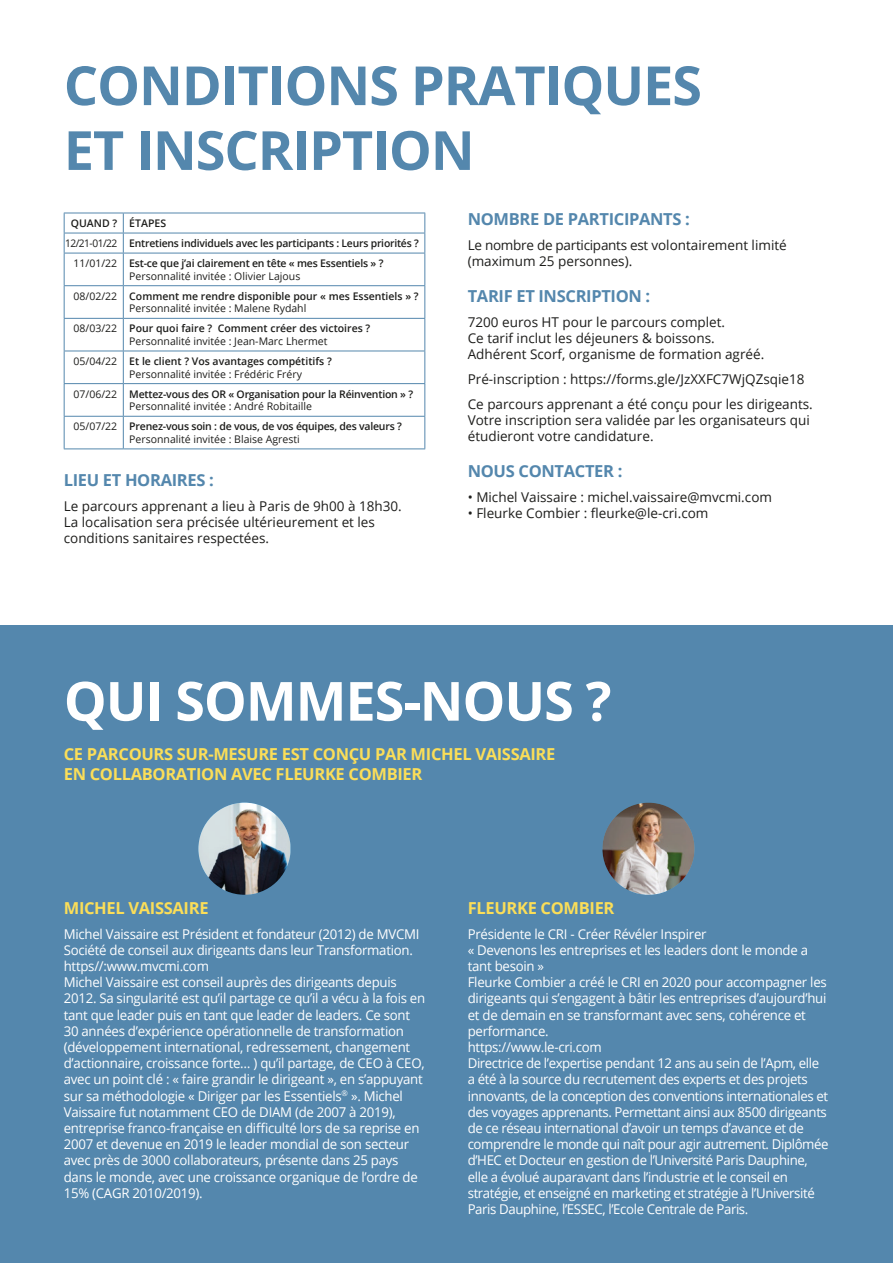
<style>
.page{position:relative;width:893px;height:1263px;background:#fff}
.page>*{position:absolute;margin:0;border:0;box-sizing:border-box;transform-origin:0 0}
.t1{font:700 54px/64.8px "Open Sans";letter-spacing:-.02em;color:#5487ad}
.t2{font:700 54px "Open Sans";letter-spacing:-.02em;color:#fff}
.t3{font:700 16.5px/19.8px "Open Sans";letter-spacing:-.02em;color:#fbde58}
.t4{font:700 16.5px "Open Sans";letter-spacing:-.02em;color:#5487ad}
.t5{font:13.5px/16.2px "Open Sans";letter-spacing:-.02em;color:#fff}
.t6{font:13.5px/16.2px "Open Sans";color:#1d1d1b}
.t7{font:600 10.5px/20.1px "Open Sans";letter-spacing:-.02em;color:#1d1d1b}
.t8{font:10.5px/20.1px "Open Sans";color:#1d1d1b}
.t9{font:600 10.5px/20.1px "Open Sans";color:#1d1d1b}
.s1{font-weight:400}
.s2{font-weight:600}
</style>
<div class="page">
<div style="left:0;top:625px;width:893px;height:638px;background:#5487ad"></div>
<img style="left:198px;top:803px;width:92px;height:92px;border-radius:45px">
<img style="left:602px;top:803px;width:92px;height:92px;border-radius:46px">
<hr style="left:64px;top:213px;width:59px;height:1px;background:#5487ad">
<hr style="left:64px;top:233px;width:59px;height:1px;background:#5487ad">
<svg style="left:64px;top:213px;width:1px;height:40px"></svg>
<hr style="left:64px;top:253px;width:59px;height:1px;background:#5487ad">
<hr style="left:64px;top:253px;width:1px;height:32px;background:#5487ad">
<hr style="left:64px;top:285px;width:59px;height:1px;background:#5487ad">
<hr style="left:64px;top:286px;width:1px;height:32px;background:#5487ad">
<hr style="left:64px;top:318px;width:59px;height:1px;background:#5487ad">
<hr style="left:64px;top:319px;width:1px;height:32px;background:#5487ad">
<hr style="left:64px;top:351px;width:59px;height:1px;background:#5487ad">
<hr style="left:64px;top:351px;width:1px;height:32px;background:#5487ad">
<hr style="left:64px;top:383px;width:59px;height:1px;background:#5487ad">
<hr style="left:64px;top:384px;width:1px;height:32px;background:#5487ad">
<hr style="left:64px;top:416px;width:59px;height:1px;background:#5487ad">
<hr style="left:64px;top:417px;width:1px;height:31px;background:#5487ad">
<hr style="left:64px;top:448px;width:59px;height:1px;background:#5487ad">
<hr style="left:123px;top:213px;width:302px;height:1px;background:#5487ad">
<hr style="left:123px;top:233px;width:302px;height:1px;background:#5487ad">
<svg style="left:123px;top:213px;width:1px;height:40px"></svg>
<svg style="left:424px;top:213px;width:1px;height:40px"></svg>
<hr style="left:123px;top:253px;width:302px;height:1px;background:#5487ad">
<hr style="left:123px;top:253px;width:1px;height:32px;background:#5487ad">
<hr style="left:424px;top:253px;width:1px;height:32px;background:#5487ad">
<hr style="left:123px;top:285px;width:302px;height:1px;background:#5487ad">
<hr style="left:123px;top:286px;width:1px;height:32px;background:#5487ad">
<hr style="left:424px;top:286px;width:1px;height:32px;background:#5487ad">
<hr style="left:123px;top:318px;width:302px;height:1px;background:#5487ad">
<hr style="left:123px;top:319px;width:1px;height:32px;background:#5487ad">
<hr style="left:424px;top:319px;width:1px;height:32px;background:#5487ad">
<hr style="left:123px;top:351px;width:302px;height:1px;background:#5487ad">
<hr style="left:123px;top:351px;width:1px;height:32px;background:#5487ad">
<hr style="left:424px;top:351px;width:1px;height:32px;background:#5487ad">
<hr style="left:123px;top:383px;width:302px;height:1px;background:#5487ad">
<hr style="left:123px;top:384px;width:1px;height:32px;background:#5487ad">
<hr style="left:424px;top:384px;width:1px;height:32px;background:#5487ad">
<hr style="left:123px;top:416px;width:302px;height:1px;background:#5487ad">
<hr style="left:123px;top:417px;width:1px;height:31px;background:#5487ad">
<hr style="left:424px;top:417px;width:1px;height:31px;background:#5487ad">
<hr style="left:123px;top:448px;width:302px;height:1px;background:#5487ad">
<h1 class="t1" style="left:64px;top:52px;width:640px">CONDITIONS PRATIQUES<br>ET INSCRIPTION</h1>
<p class="t9" style="left:71px;top:213px;width:97px">QUAND ? ÉTAPES</p>
<p class="t7" style="left:65px;top:233px;width:355px"><span class="s1">12/21-01/22</span> Entretiens individuels avec les participants : Leurs priorités ?</p>
<p class="t7" style="left:74px;top:253px;width:311px"><span class="s1">11/01/22</span> Est-ce que j’ai clairement en tête « mes Essentiels » ?</p>
<p class="t9" style="left:74px;top:266px;width:347px;text-indent:56px"><span class="s1">Personnalité invitée : Olivier Lajous<br>08/02/22</span> Comment me rendre disponible pour « mes Essentiels » ?</p>
<p class="t8" style="left:74px;top:298px;width:298px;text-indent:56px">Personnalité invitée : Malene Rydahl<br>08/03/22 <span class="s2">Pour quoi faire ? Comment créer des victoires ?</span></p>
<p class="t8" style="left:74px;top:331px;width:260px;text-indent:56px">Personnalité invitée : Jean-Marc Lhermet<br>05/04/22 <span class="s2">Et le client ? Vos avantages compétitifs ?</span></p>
<p class="t7" style="left:74px;top:364px;width:341px;text-indent:56px"><span class="s1">Personnalité invitée : Frédéric Fréry<br>07/06/22</span> Mettez-vous des OR « Organisation pour la Réinvention » ?</p>
<p class="t7" style="left:74px;top:396px;width:330px;text-indent:56px"><span class="s1">Personnalité invitée : André Robitaille<br>05/07/22</span> Prenez-vous soin : de vous, de vos équipes, des valeurs ?</p>
<p class="t8" style="left:129px;top:429px;width:172px">Personnalité invitée : Blaise Agresti</p>
<p class="t4" style="left:64px;top:468px;width:151px">LIEU ET HORAIRES :</p>
<p class="t6" style="left:64px;top:497px;width:340px">Le parcours apprenant a lieu à Paris de 9h00 à 18h30.<br>La localisation sera précisée ultérieurement et les conditions sanitaires respectées.</p>
<p class="t4" style="left:468px;top:208px;width:224px">NOMBRE DE PARTICIPANTS :</p>
<p class="t6" style="left:468px;top:237px;width:320px">Le nombre de participants est volontairement limité (maximum 25 personnes).</p>
<p class="t4" style="left:468px;top:284px;width:184px">TARIF ET INSCRIPTION :</p>
<p class="t6" style="left:468px;top:313px;width:298px">7200 euros HT pour le parcours complet.<br>Ce tarif inclut les déjeuners &amp; boissons.<br>Adhérent Scorf, organisme de formation agréé.</p>
<p class="t6" style="left:468px;top:366px;width:347px;line-height:24.8px">Pré-inscription : https://forms.gle/JzXXFC7WjQZsqie18<br>Ce parcours apprenant a été conçu pour les dirigeants.</p>
<p class="t6" style="left:468px;top:411px;width:344px">Votre inscription sera validée par les organisateurs qui étudieront votre candidature.</p>
<p class="t4" style="left:468px;top:459px;width:156px">NOUS CONTACTER :</p>
<p class="t6" style="left:468px;top:488px;width:306px">• Michel Vaissaire : michel.vaissaire@mvcmi.com</p>
<p class="t6" style="left:468px;top:505px;width:242px">• Fleurke Combier : fleurke@le-cri.com</p>
<h1 class="t2" style="left:64px;top:663px;width:549px">QUI SOMMES-NOUS ?</h1>
<p class="t3" style="left:64px;top:744px;width:493px">CE PARCOURS SUR-MESURE EST CONÇU PAR MICHEL VAISSAIRE<br>EN COLLABORATION AVEC FLEURKE COMBIER</p>
<p class="t3" style="left:64px;top:897px;width:146px">MICHEL VAISSAIRE</p>
<p class="t5" style="left:64px;top:925px;width:363px">Michel Vaissaire est Président et fondateur (2012) de MVCMI Société de conseil aux dirigeants dans leur Transformation. https//:www.mvcmi.com<br>Michel Vaissaire est conseil auprès des dirigeants depuis 2012. Sa singularité est qu’il partage ce qu’il a vécu à la fois en tant que leader puis en tant que leader de leaders. Ce sont 30 années d’expérience opérationnelle de transformation (développement international, redressement, changement d’actionnaire, croissance forte… ) qu’il partage, de CEO à CEO, avec un point clé : « faire grandir le dirigeant », en s’appuyant sur sa méthodologie « Diriger par les Essentiels<sup>®</sup> ». Michel Vaissaire fut notamment CEO de DIAM (de 2007 à 2019), entreprise franco-française en difficulté lors de sa reprise en 2007 et devenue en 2019 le leader mondial de son secteur avec près de 3000 collaborateurs, présente dans 25 pays dans le monde, avec une croissance organique de l’ordre de 15% (CAGR 2010/2019).</p>
<p class="t3" style="left:468px;top:897px;width:148px">FLEURKE COMBIER</p>
<p class="t5" style="left:468px;top:925px;width:362px">Présidente le CRI - Créer Révéler Inspirer<br>« Devenons les entreprises et les leaders dont le monde a tant besoin »<br>Fleurke Combier a créé le CRI en 2020 pour accompagner les dirigeants qui s’engagent à bâtir les entreprises d’aujourd’hui et de demain en se transformant avec sens, cohérence et performance.<br>https://www.le-cri.com<br>Directrice de l’expertise pendant 12 ans au sein de l’Apm, elle a été à la source du recrutement des experts et des projets innovants, de la conception des conventions internationales et des voyages apprenants. Permettant ainsi aux 8500 dirigeants de ce réseau international d’avoir un temps d’avance et de comprendre le monde qui naît pour agir autrement. Diplômée d’HEC et Docteur en gestion de l’Université Paris Dauphine, elle a évolué auparavant dans l’industrie et le conseil en stratégie, et enseigné en marketing et stratégie à l’Université Paris Dauphine, l’ESSEC, l’Ecole Centrale de Paris.</p>
</div>
